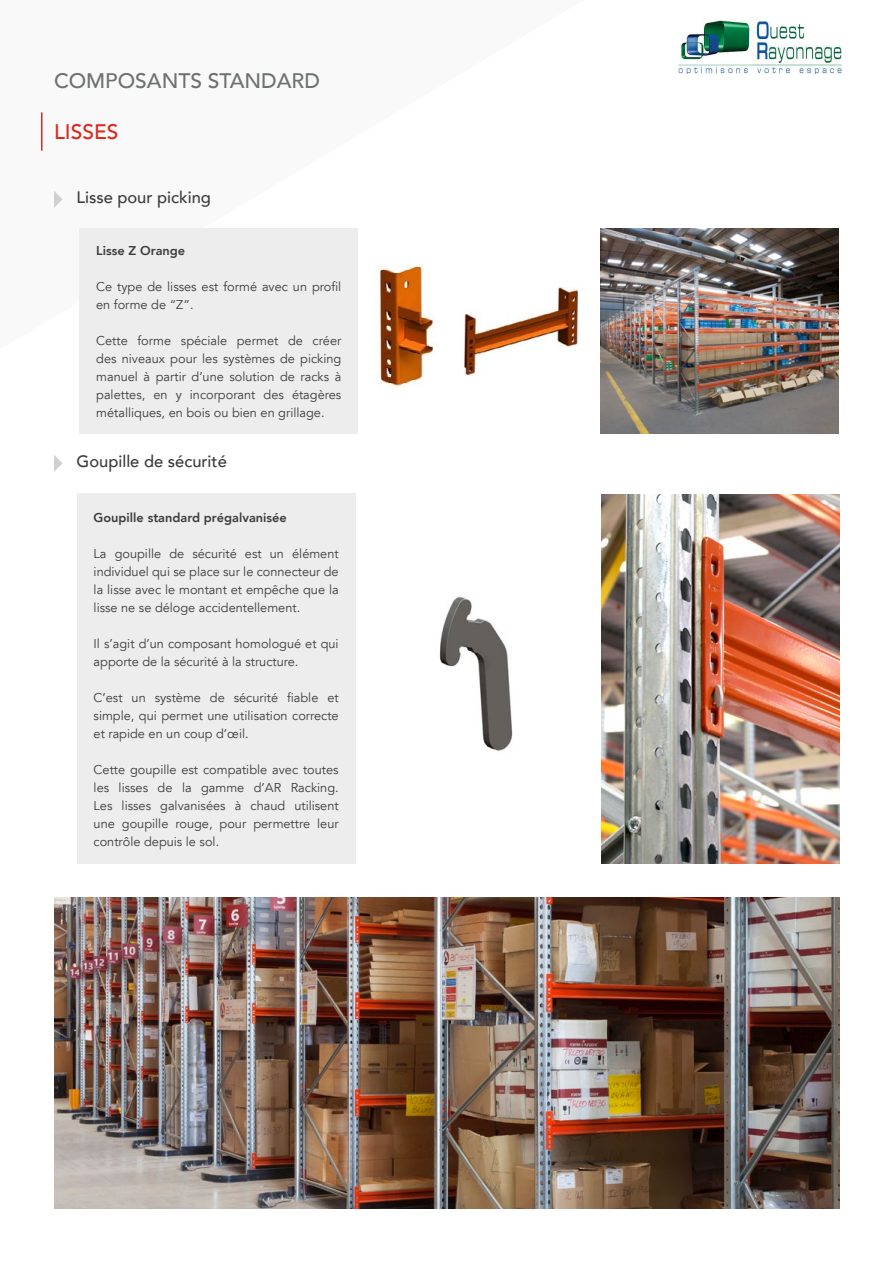
<style>
.page{position:relative;width:893px;height:1263px;background:#fff}
.page>*{position:absolute;margin:0;border:0;box-sizing:border-box;transform-origin:0 0}
.t1{font:500 21px "Avenir LT";color:#6e7171}
.t2{font:500 21px "Avenir LT";color:#df271c}
.t3{font:500 16.5px "Avenir LT";color:#3c3c3b}
.t4{font:12.75px/18px "Avenir LT";color:#3c3c3b;text-align:justify}
.t5{font:800 12.75px "Avenir LT";color:#3c3c3b}
</style>
<div class="page">
<svg style="left:54px;top:191px;width:9px;height:17px"></svg>
<div style="left:80px;top:228px;width:278px;height:205px;background:#ededed"></div>
<img style="left:379px;top:264px;width:55px;height:123px">
<img style="left:464px;top:287px;width:115px;height:88px">
<img style="left:601px;top:228px;width:238px;height:205px">
<svg style="left:54px;top:455px;width:9px;height:17px"></svg>
<div style="left:77px;top:493px;width:278px;height:370px;background:#ededed"></div>
<img style="left:601px;top:494px;width:238px;height:369px">
<img style="left:439px;top:596px;width:74px;height:155px">
<hr style="left:41px;top:112px;width:2px;height:39px;background:#df271c">
<img style="left:54px;top:897px;width:785px;height:312px">
<img style="left:679px;top:21px;width:163px;height:53px">
<h1 class="t1" style="left:54px;top:69px;width:267px">COMPOSANTS STANDARD</h1>
<h1 class="t2" style="left:54px;top:120px;width:66px">LISSES</h1>
<p class="t3" style="left:76px;top:187px;width:136px">Lisse pour picking</p>
<p class="t5" style="left:96px;top:243px;width:91px">Lisse Z Orange</p>
<p class="t4" style="left:96px;top:278px;width:247px">Ce type de lisses est formé avec un profil en forme de “Z”.</p>
<p class="t4" style="left:96px;top:332px;width:247px">Cette forme spéciale permet de créer des niveaux pour les systèmes de picking manuel à partir d’une solution de racks à palettes, en y incorporant des étagères métalliques, en bois ou bien en grillage.</p>
<p class="t3" style="left:77px;top:452px;width:152px">Goupille de sécurité</p>
<p class="t5" style="left:94px;top:510px;width:195px">Goupille standard prégalvanisée</p>
<p class="t4" style="left:94px;top:545px;width:247px">La goupille de sécurité est un élément individuel qui se place sur le connecteur de la lisse avec le montant et empêche que la lisse ne se déloge accidentellement.</p>
<p class="t4" style="left:94px;top:635px;width:247px">Il s’agit d’un composant homologué et qui apporte de la sécurité à la structure.</p>
<p class="t4" style="left:94px;top:689px;width:247px">C’est un système de sécurité fiable et simple, qui permet une utilisation correcte et rapide en un coup d’œil.</p>
<p class="t4" style="left:94px;top:761px;width:247px">Cette goupille est compatible avec toutes les lisses de la gamme d’AR Racking.<br>Les lisses galvanisées à chaud utilisent une goupille rouge, pour permettre leur contrôle depuis le sol.</p>
</div>
